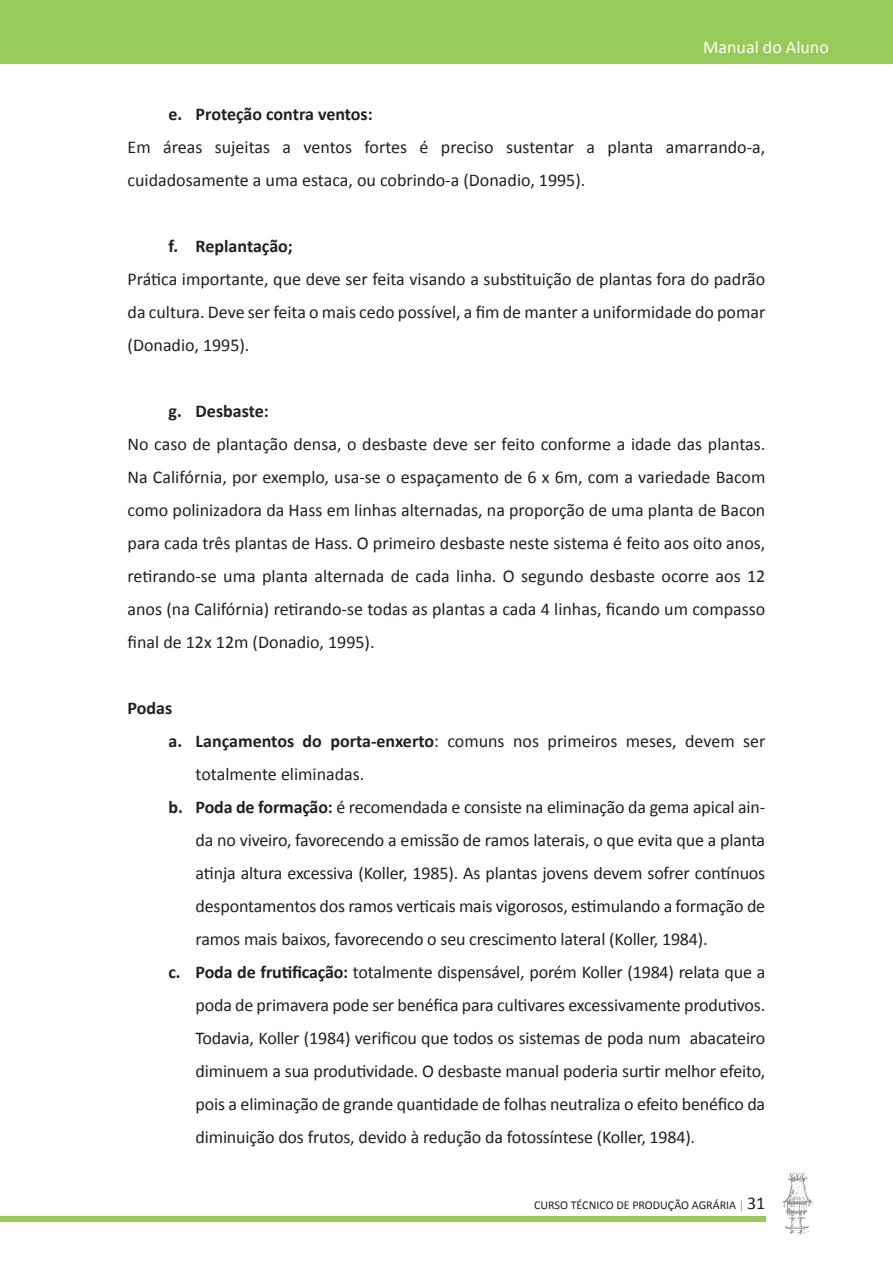
<style>
.page{position:relative;width:893px;height:1263px;background:#fff}
.page>*{position:absolute;margin:0;border:0;box-sizing:border-box;transform-origin:0 0}
.t1{font:18px/33px "Calibri";letter-spacing:-.01em;color:#241f1f;text-align:justify}
.t2{font:700 18px "Calibri";color:#241f1f}
.t3{font:18px "Calibri";color:#fff}
.t4{font:12px "Calibri";color:#241f1f}
.s1{font-weight:700}
.s2{color:#919193}
.s3{font-size:18px}
</style>
<div class="page">
<div style="left:0;top:1216px;width:765px;height:5px;background:#97cb59"></div>
<div style="left:0;top:0;width:893px;height:64px;background:#97cb59"></div>
<svg style="left:783px;top:1171px;width:30px;height:64px"></svg>
<p class="t3" style="left:703px;top:36px;width:127px">Manual do Aluno</p>
<p class="t2" style="left:169px;top:103px;width:206px">e. Proteção contra ventos:</p>
<p class="t1" style="left:128px;top:129px;width:639px">Em áreas sujeitas a ventos fortes é preciso sustentar a planta amarrando-a, cuidadosamente a uma estaca, ou cobrindo-a (Donadio, 1995).</p>
<p class="t2" style="left:169px;top:235px;width:126px">f. Replantação;</p>
<p class="t1" style="left:128px;top:261px;width:639px">Prática importante, que deve ser feita visando a substituição de plantas fora do padrão da cultura. Deve ser feita o mais cedo possível, a fim de manter a uniformidade do pomar (Donadio, 1995).</p>
<p class="t2" style="left:169px;top:400px;width:102px">g. Desbaste:</p>
<p class="t1" style="left:128px;top:426px;width:639px">No caso de plantação densa, o desbaste deve ser feito conforme a idade das plantas.<br>Na Califórnia, por exemplo, usa-se o espaçamento de 6 x 6m, com a variedade Bacom como polinizadora da Hass em linhas alternadas, na proporção de uma planta de Bacon para cada três plantas de Hass. O primeiro desbaste neste sistema é feito aos oito anos, retirando-se uma planta alternada de cada linha. O segundo desbaste ocorre aos 12 anos (na Califórnia) retirando-se todas as plantas a cada 4 linhas, ficando um compasso final de 12x 12m (Donadio, 1995).</p>
<p class="t2" style="left:128px;top:697px;width:46px">Podas</p>
<p class="t1" style="left:169px;top:723px;width:598px"><span class="s1">a. Lançamentos do porta-enxerto</span>: comuns nos primeiros meses, devem ser</p>
<p class="t1" style="left:196px;top:756px;width:170px">totalmente eliminadas.</p>
<p class="t1" style="left:169px;top:789px;width:598px"><span class="s1">b. Poda de formação:</span> é recomendada e consiste na eliminação da gema apical ain-</p>
<p class="t1" style="left:196px;top:822px;width:571px">da no viveiro, favorecendo a emissão de ramos laterais, o que evita que a planta</p>
<p class="t1" style="left:196px;top:855px;width:571px">atinja altura excessiva (Koller, 1985). As plantas jovens devem sofrer contínuos</p>
<p class="t1" style="left:196px;top:888px;width:571px">despontamentos dos ramos verticais mais vigorosos, estimulando a formação de</p>
<p class="t1" style="left:196px;top:921px;width:514px">ramos mais baixos, favorecendo o seu crescimento lateral (Koller, 1984).</p>
<p class="t1" style="left:169px;top:954px;width:598px"><span class="s1">c. Poda de frutificação:</span> totalmente dispensável, porém Koller (1984) relata que a</p>
<p class="t1" style="left:196px;top:987px;width:571px">poda de primavera pode ser benéfica para cultivares excessivamente produtivos.</p>
<p class="t1" style="left:196px;top:1020px;width:571px">Todavia, Koller (1984) verificou que todos os sistemas de poda num abacateiro</p>
<p class="t1" style="left:196px;top:1053px;width:571px">diminuem a sua produtividade. O desbaste manual poderia surtir melhor efeito,</p>
<p class="t1" style="left:196px;top:1086px;width:571px">pois a eliminação de grande quantidade de folhas neutraliza o efeito benéfico da</p>
<p class="t1" style="left:196px;top:1119px;width:501px">diminuição dos frutos, devido à redução da fotossíntese (Koller, 1984).</p>
<p class="t4" style="left:534px;top:1198px;width:233px">CURSO TÉCNICO DE PRODUÇÃO AGRÁRIA <span class="s2">|</span> <span class="s3">31</span></p>
</div>
